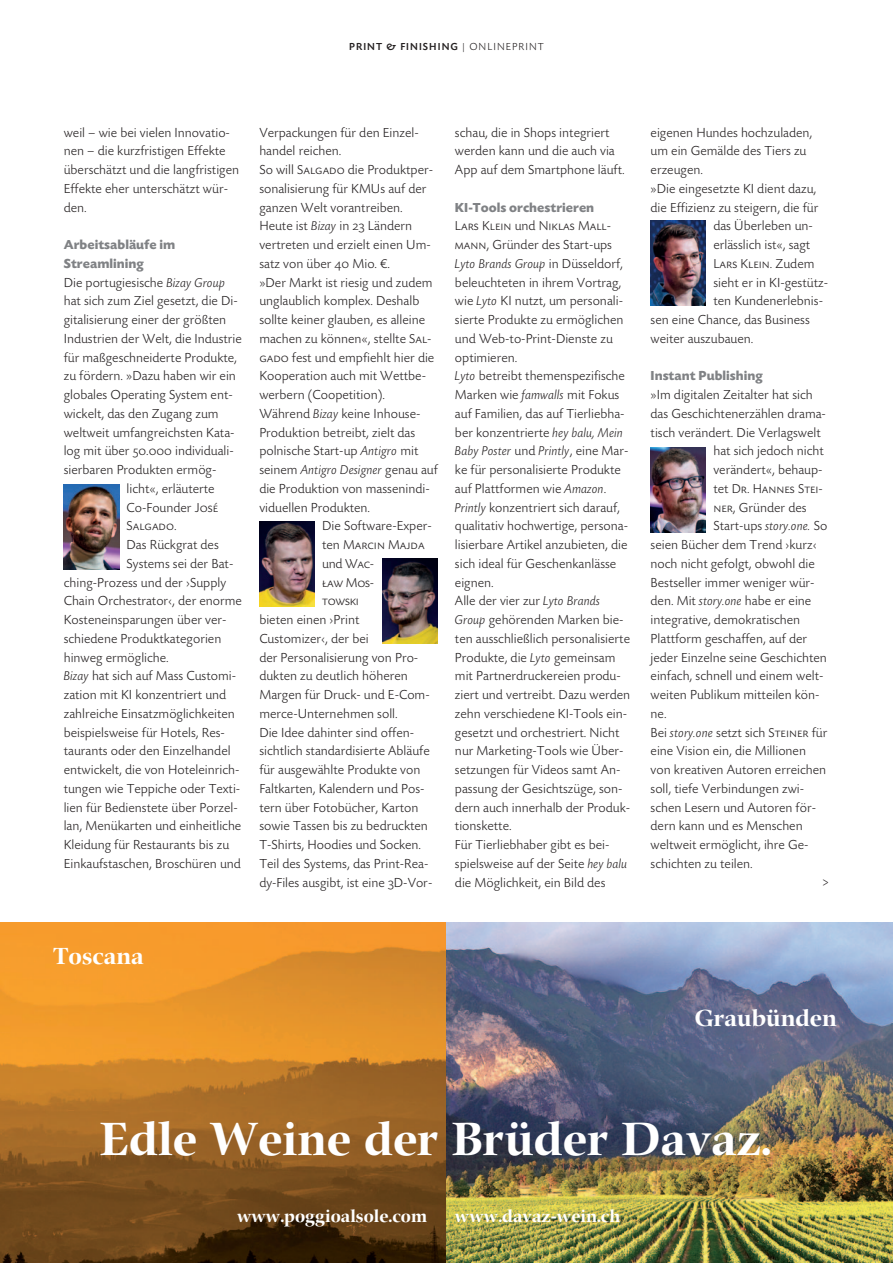
<style>
.page{position:relative;width:893px;height:1263px;background:#fff}
.page>*{position:absolute;margin:0;border:0;box-sizing:border-box;transform-origin:0 0}
.t1{font:700 48px "Zapf Renais SB";color:#fff}
.t2{font:700 24px "Zapf Renais SB";color:#fff}
.t3{font:700 18px "Zapf Renais SB";color:#fff}
.t4{font:300 13.5px/18.8px "Today SB";color:#231f20}
.t5{font:13.5px "Today SB Caps Lig";color:#231f20}
.t6{font:700 13.5px/18.8px "Today SB";color:#808285}
.t7{font:500 10.5px "Today SB";letter-spacing:.1em;color:#231f20}
.s1{font-weight:300}
.s2{font-style:italic}
.s3{font-family:"Today SB Caps Lig";font-weight:400}
.s4{font-family:"Today SB";font-weight:300}
</style>
<div class="page">
<img style="left:64px;top:485px;width:55px;height:85px">
<img style="left:0;top:923px;width:893px;height:340px">
<img style="left:259px;top:521px;width:56px;height:86px">
<img style="left:382px;top:559px;width:55px;height:85px">
<img style="left:651px;top:221px;width:55px;height:85px">
<img style="left:651px;top:447px;width:55px;height:85px">
<p class="t7" style="left:349px;top:42px;width:196px">PRINT &amp; FINISHING <span class="s1">| ONLINEPRINT</span></p>
<p class="t4" style="left:64px;top:124px;width:177px">weil – wie bei vielen Innova tio - nen – die kurzfristigen Effekte überschätzt und die langfristigen<br>Effekte eher unterschätzt wür - den.</p>
<p class="t6" style="left:64px;top:237px;width:113px">Arbeitsabläufe im<br>Streamlining</p>
<p class="t4" style="left:64px;top:274px;width:163px">Die portugiesische <span class="s2">Bizay Group</span></p>
<p class="t4" style="left:64px;top:293px;width:176px">hat sich zum Ziel gesetzt, die Di -</p>
<p class="t4" style="left:64px;top:312px;width:164px">gitalisierung einer der größten</p>
<p class="t4" style="left:64px;top:331px;width:180px">Industrien der Welt, die Industrie</p>
<p class="t4" style="left:64px;top:349px;width:175px">für maßgeschneiderte Produkte,</p>
<p class="t4" style="left:64px;top:368px;width:174px">zu fördern. »Dazu haben wir ein</p>
<p class="t4" style="left:64px;top:387px;width:171px">globales Operating System ent -</p>
<p class="t4" style="left:64px;top:406px;width:156px">wickelt, das den Zugang zum</p>
<p class="t4" style="left:64px;top:424px;width:172px">weltweit umfangreichsten Kat a -</p>
<p class="t4" style="left:64px;top:443px;width:172px">log mit über <span class="s3">50.000</span> individua li -</p>
<p class="t4" style="left:64px;top:462px;width:154px">sierbaren Produkten ermög -</p>
<p class="t4" style="left:127px;top:481px;width:90px">licht«, erläuterte</p>
<p class="t4" style="left:127px;top:499px;width:93px">Co-Founder <span class="s3">José</span></p>
<p class="t5" style="left:127px;top:518px;width:52px">Salgado<span class="s4">.</span></p>
<p class="t4" style="left:127px;top:537px;width:94px">Das Rückgrat des</p>
<p class="t4" style="left:127px;top:556px;width:108px">Systems sei der Bat -</p>
<p class="t4" style="left:64px;top:574px;width:164px">ching-Prozess und der ›Supply</p>
<p class="t4" style="left:64px;top:593px;width:180px">Chain Orchestrator‹, der enorme</p>
<p class="t4" style="left:64px;top:612px;width:164px">Kosteneinsparungen über ver -</p>
<p class="t4" style="left:64px;top:631px;width:159px">schiedene Produktkategorien</p>
<p class="t4" style="left:64px;top:649px;width:107px">hin weg ermögliche.</p>
<p class="t4" style="left:64px;top:668px;width:179px"><span class="s2">Bizay</span> hat sich auf Mass Customi - zation mit KI konzentriert und zahlreiche Einsatzmöglichkeiten beispielsweise für Hotels, Res - taurants oder den Einzelhandel entwickelt, die von Hoteleinrich - tungen wie Teppiche oder Tex ti - lien für Bedienstete über Por zel - lan, Menükarten und ein heit liche Kleidung für Restau rants bis zu Einkaufstaschen, Broschüren und</p>
<p class="t4" style="left:259px;top:124px;width:161px">Verpackungen für den Einzel - handel reichen.</p>
<p class="t4" style="left:259px;top:162px;width:175px">So will <span class="s3">Salgado</span> die Produktper - sonalisierung für KMUs auf der ganzen Welt vorantreiben.<br>Heute ist <span class="s2">Bizay</span> in <span class="s3">23</span> Ländern vertreten und erzielt einen Um - satz von über <span class="s3">40</span> Mio. €.</p>
<p class="t4" style="left:259px;top:274px;width:177px">»Der Markt ist riesig und zudem unglaub lich komplex. Deshalb sollte keiner glauben, es alleine machen zu können«, stellte <span class="s3">Sal - gado</span> fest und empfiehlt hier die<br>Kooperation auch mit Wett be - werbern (Coopetition).</p>
<p class="t4" style="left:259px;top:406px;width:180px">Während <span class="s2">Bizay</span> keine Inhouse-<br>Produktion betreibt, zielt das polnische Start-up <span class="s2">Antigro</span> mit seinem <span class="s2">Antigro Designer</span> genau auf die Produktion von massenindi - vi duellen Produkten.</p>
<p class="t4" style="left:322px;top:518px;width:111px">Die Soft ware-Exper -</p>
<p class="t5" style="left:322px;top:537px;width:104px"><span class="s4">ten</span> Marcin Majda</p>
<p class="t5" style="left:322px;top:555px;width:53px"><span class="s4">und</span> Wac -</p>
<p class="t5" style="left:322px;top:574px;width:54px">ław Mos -</p>
<p class="t5" style="left:322px;top:593px;width:38px">towski</p>
<p class="t4" style="left:259px;top:612px;width:102px">bie ten einen ›Print</p>
<p class="t4" style="left:259px;top:631px;width:111px">Customizer‹, der bei</p>
<p class="t4" style="left:259px;top:649px;width:160px">der Personalisierung von Pro -</p>
<p class="t4" style="left:259px;top:668px;width:150px">dukten zu deutlich höheren</p>
<p class="t4" style="left:259px;top:687px;width:172px">Mar gen für Druck- und E-Com -</p>
<p class="t4" style="left:259px;top:706px;width:140px">merce-Unternehmen soll.</p>
<p class="t4" style="left:259px;top:724px;width:172px">Die Idee dahinter sind offen - sicht lich standardisierte Abläufe für ausgewählte Produkte von<br>Faltkarten, Kalendern und Pos - tern über Fotobücher, Karton sowie Tassen bis zu bedruckten<br>T-Shirts, Hoodies und Socken.</p>
<p class="t4" style="left:259px;top:856px;width:175px">Teil des Systems, das Print-Rea - dy-Files ausgibt, ist eine <span class="s3">3</span>D-Vor -</p>
<p class="t4" style="left:455px;top:124px;width:171px">schau, die in Shops integriert wer den kann und die auch via<br>App auf dem Smartphone läuft.</p>
<p class="t6" style="left:455px;top:199px;width:141px">KI-Tools orchestrieren</p>
<p class="t4" style="left:455px;top:218px;width:170px"><span class="s3">Lars Klein</span> und <span class="s3">Niklas Mall - mann</span>, Gründer des Start-ups<br><span class="s2">Lyto Brands Group</span> in Düsseldorf, beleuchteten in ihrem Vortrag, wie <span class="s2">Lyto</span> KI nutzt, um perso nali - sierte Produkte zu ermög lichen und Web-to-Print-Dienste zu optimieren.</p>
<p class="t4" style="left:455px;top:368px;width:175px"><span class="s2">Lyto</span> betreibt themenspezifische<br>Marken wie <span class="s2">famwalls</span> mit Fokus auf Familien, das auf Tierliebha - ber konzentrierte <span class="s2">hey balu, Mein<br>Baby Poster</span> und <span class="s2">Printly</span>, eine Mar - ke für personalisierte Produkte auf Plattformen wie <span class="s2">Amazon</span>.<br><span class="s2">Printly</span> konzentriert sich darauf, qualitativ hochwertige, perso na - lisierbare Artikel anzubieten, die sich ideal für Geschenkanlässe eignen.</p>
<p class="t4" style="left:455px;top:593px;width:177px">Alle der vier zur <span class="s2">Lyto Brands<br>Group</span> gehörenden Marken bie - ten ausschließlich personalisierte<br>Produkte, die <span class="s2">Lyto</span> gemeinsam mit Partnerdruckereien produ - ziert und vertreibt. Dazu werden zehn verschiedene KI-Tools ein - gesetzt und orchestriert. Nicht nur Marketing-Tools wie Über - setzungen für Videos samt An - pas sung der Gesichtszüge, son - dern auch innerhalb der Produk&shy;tionskette.</p>
<p class="t4" style="left:455px;top:837px;width:174px">Für Tierliebhaber gibt es bei - spielsweise auf der Seite <span class="s2">hey balu </span>die Möglichkeit, ein Bild des</p>
<p class="t4" style="left:651px;top:124px;width:163px">eigenen Hundes hochzuladen, um ein Gemälde des Tiers zu erzeugen.</p>
<p class="t4" style="left:651px;top:181px;width:167px">»Die eingesetzte KI dient dazu,</p>
<p class="t4" style="left:651px;top:199px;width:169px">die Effizienz zu steigern, die für</p>
<p class="t4" style="left:713px;top:218px;width:101px">das Überleben un -</p>
<p class="t4" style="left:713px;top:237px;width:98px">erlässlich ist«, sagt</p>
<p class="t5" style="left:713px;top:255px;width:103px">Lars Klein. <span class="s4">Zudem</span></p>
<p class="t4" style="left:713px;top:274px;width:116px">sieht er in KI-gestütz -</p>
<p class="t4" style="left:713px;top:293px;width:111px">ten Kundenerleb nis -</p>
<p class="t4" style="left:651px;top:312px;width:161px">sen eine Chance, das Business</p>
<p class="t4" style="left:651px;top:331px;width:104px">weiter auszubauen.</p>
<p class="t6" style="left:651px;top:368px;width:114px">Instant Publishing</p>
<p class="t4" style="left:651px;top:387px;width:164px">»Im digitalen Zeitalter hat sich</p>
<p class="t4" style="left:651px;top:406px;width:177px">das Geschichtenerzählen dra ma -</p>
<p class="t4" style="left:651px;top:424px;width:172px">tisch verändert. Die Verlagswelt</p>
<p class="t4" style="left:713px;top:443px;width:112px">hat sich jedoch nicht</p>
<p class="t4" style="left:713px;top:462px;width:111px">verändert«, behaup -</p>
<p class="t5" style="left:713px;top:480px;width:111px"><span class="s4">tet</span> Dr. Hannes Stei -</p>
<p class="t4" style="left:713px;top:499px;width:95px"><span class="s3">ner,</span> Gründer des</p>
<p class="t4" style="left:713px;top:518px;width:116px">Start-ups <span class="s2">story.one.</span> So</p>
<p class="t4" style="left:651px;top:537px;width:168px">seien Bücher dem Trend ›kurz‹</p>
<p class="t4" style="left:651px;top:556px;width:166px">noch nicht gefolgt, ob wohl die</p>
<p class="t4" style="left:651px;top:574px;width:166px">Bestseller immer we niger wür -</p>
<p class="t4" style="left:651px;top:593px;width:162px">den. Mit <span class="s2">story.one</span> habe er eine</p>
<p class="t4" style="left:651px;top:612px;width:151px">integrative, demokra tischen</p>
<p class="t4" style="left:651px;top:631px;width:158px">Platt form geschaffen, auf der</p>
<p class="t4" style="left:651px;top:649px;width:178px">jeder Einzelne seine Ge schichten</p>
<p class="t4" style="left:651px;top:668px;width:174px">einfach, schnell und einem welt -</p>
<p class="t4" style="left:651px;top:687px;width:170px">weiten Publikum mitteilen kön -</p>
<p class="t4" style="left:651px;top:706px;width:17px">ne.</p>
<p class="t4" style="left:651px;top:724px;width:178px">Bei <span class="s2">story.one</span> setzt sich <span class="s3">Steiner</span> für eine Vision ein, die Millionen von kreativen Autoren erreichen soll, tiefe Verbindungen zwi - schen Lesern und Autoren för - dern kann und es Menschen welt weit ermöglicht, ihre Ge - schichten zu teilen.</p>
<p class="t4" style="left:822px;top:874px;width:9px">&gt;</p>
<p class="t2" style="left:53px;top:947px;width:92px">Toscana</p>
<p class="t2" style="left:695px;top:1009px;width:143px">Graubünden</p>
<p class="t1" style="left:100px;top:1121px;width:673px">Edle Weine der Brüder Davaz.</p>
<p class="t3" style="left:237px;top:1209px;width:192px">www.poggioalsole.com</p>
<p class="t3" style="left:455px;top:1209px;width:167px">www.davaz-wein.ch</p>
</div>
